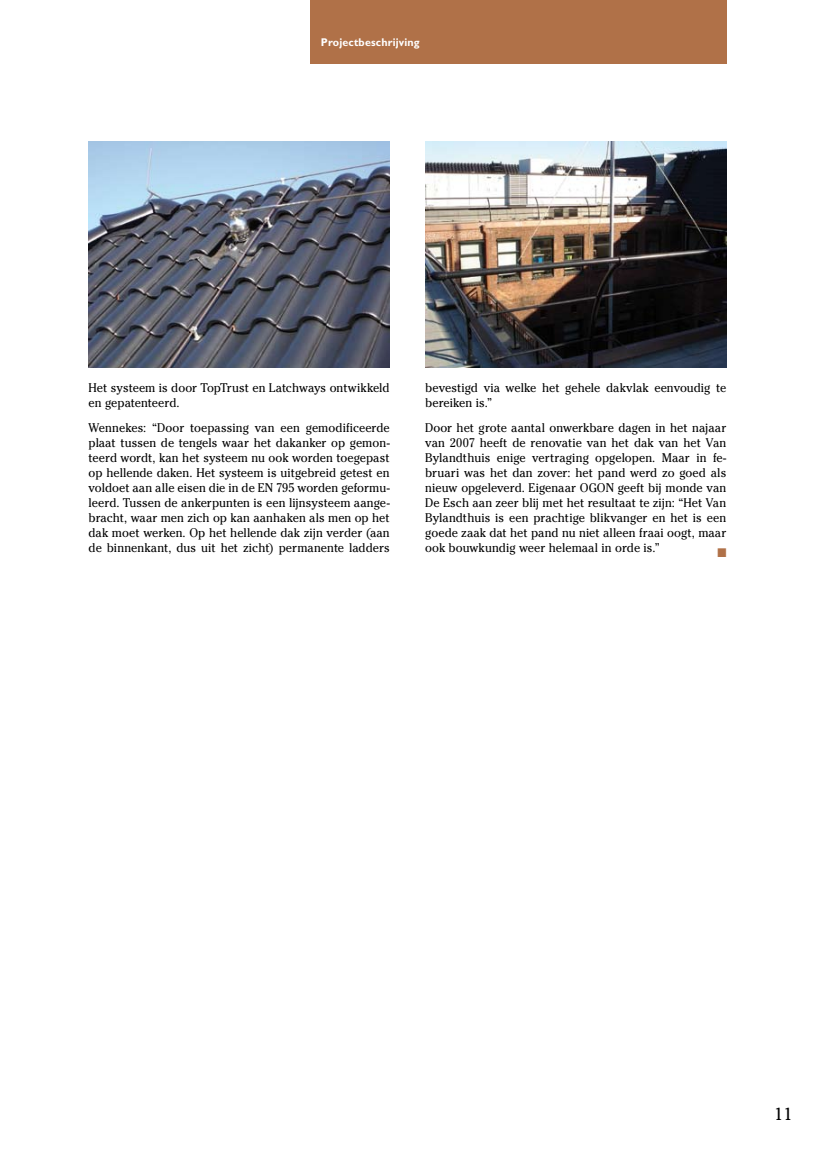
<style>
.page{position:relative;width:815px;height:1152px;background:#fff}
.page>*{position:absolute;margin:0;border:0;box-sizing:border-box;transform-origin:0 0}
.t1{font:17.5px "Cheltenham Std";color:#000}
.t2{font:12.5px/15px "Cheltenham Std";letter-spacing:.005em;color:#000;scale:.95 1}
.t3{font:12.5px "Zapf Dingbats Std";color:#b07148;scale:.95 1}
.t4{font:700 11.25px "Gill Sans Std";letter-spacing:.015em;color:#fff;scale:.95 1}
</style>
<div class="page">
<div style="left:310px;top:0;width:416px;height:64px;background:#b07148"></div>
<img style="left:425px;top:142px;width:301px;height:226px">
<img style="left:89px;top:142px;width:301px;height:226px">
<p class="t4" style="left:321px;top:35px;width:105px">Projectbeschrijving</p>
<p class="t2" style="left:89px;top:380px;width:318px">Het systeem is door TopTrust en Latchways ontwikkeld en gepatenteerd.</p>
<p class="t2" style="left:89px;top:420px;width:319px;text-align:justify">Wennekes: “Door toepassing van een gemodificeerde plaat tussen de tengels waar het dakanker op gemon&shy;teerd wordt, kan het systeem nu ook worden toegepast op hellende daken. Het systeem is uitgebreid getest en voldoet aan alle eisen die in de EN 795 worden geformu&shy;leerd. Tussen de ankerpunten is een lijnsysteem aange&shy;bracht, waar men zich op kan aanhaken als men op het dak moet werken. Op het hellende dak zijn verder (aan de binnenkant, dus uit het zicht) permanente ladders</p>
<p class="t2" style="left:425px;top:380px;width:318px">bevestigd via welke het gehele dakvlak eenvoudig te bereiken is.”</p>
<p class="t2" style="left:425px;top:420px;width:319px;text-align:justify">Door het grote aantal onwerkbare dagen in het najaar van 2007 heeft de renovatie van het dak van het Van Bylandthuis enige vertraging opgelopen. Maar in fe&shy;bruari was het dan zover: het pand werd zo goed als nieuw opgeleverd. Eigenaar OGON geeft bij monde van De Esch aan zeer blij met het resultaat te zijn: “Het Van Bylandthuis is een prachtige blikvanger en het is een goede zaak dat het pand nu niet alleen fraai oogt, maar ook bouwkundig weer helemaal in orde is.”</p>
<p class="t3" style="left:717px;top:546px;width:11px">■</p>
<h1 class="t1" style="left:774px;top:1103px;width:20px">11</h1>
</div>
